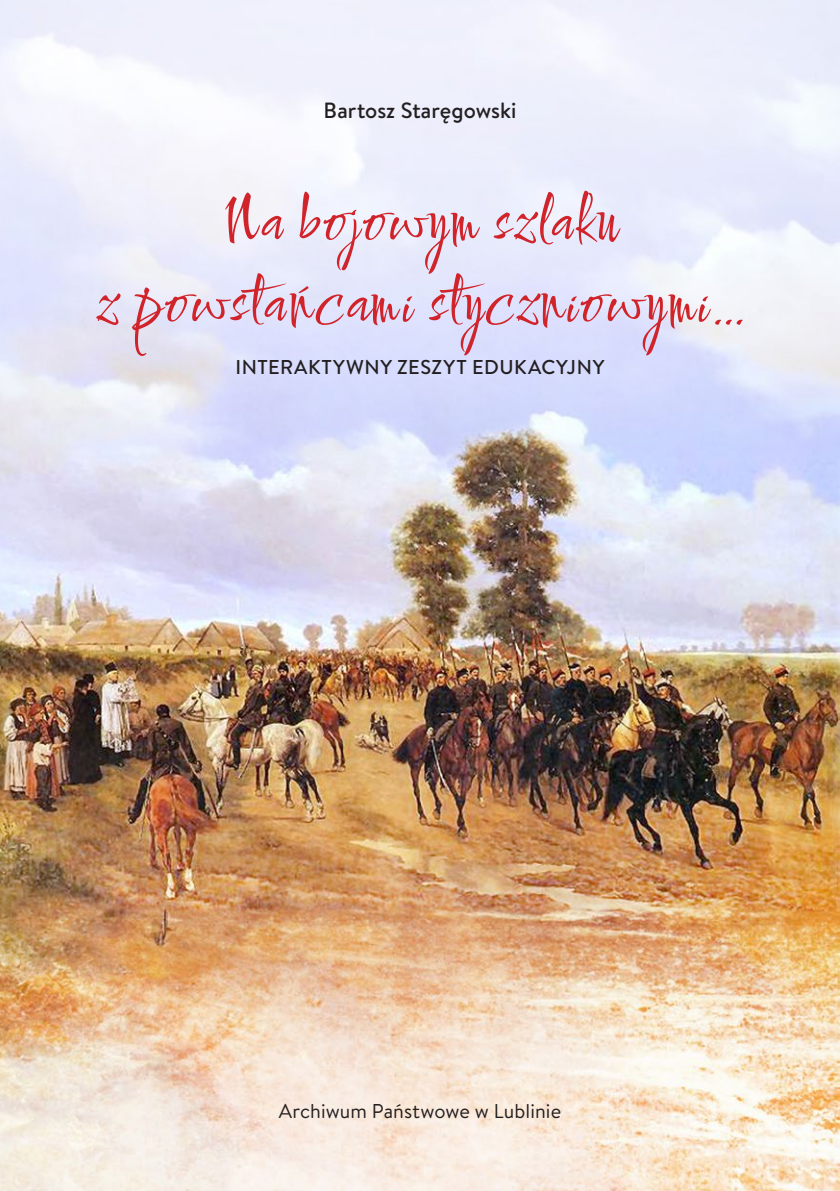
<style>
.page{position:relative;width:840px;height:1191px;background:#fff}
.page>*{position:absolute;margin:0;border:0;box-sizing:border-box;transform-origin:0 0}
.t1{font:68px "Comforter";letter-spacing:.035em;color:#d1232a}
.t2{font:500 22px "Brandon Text";color:#231f20}
.t3{font:500 20px "Brandon Text";letter-spacing:.03em;color:#231f20}
.t4{font:20px "Brandon Text";letter-spacing:.005em;color:#231f20}
</style>
<div class="page">
<img style="left:0;top:0;width:839px;height:1191px">
<p class="t2" style="left:323px;top:95px;width:194px">Bartosz Staręgowski</p>
<p class="t1" style="left:223px;top:179px;width:394px">Na bojowym szlaku</p>
<p class="t1" style="left:94px;top:260px;width:653px">z powstańcami styczniowymi…</p>
<p class="t3" style="left:235px;top:353px;width:370px">INTERAKTYWNY ZESZYT EDUKACYJNY</p>
<p class="t4" style="left:278px;top:1097px;width:284px">Archiwum Państwowe w Lublinie</p>
</div>
